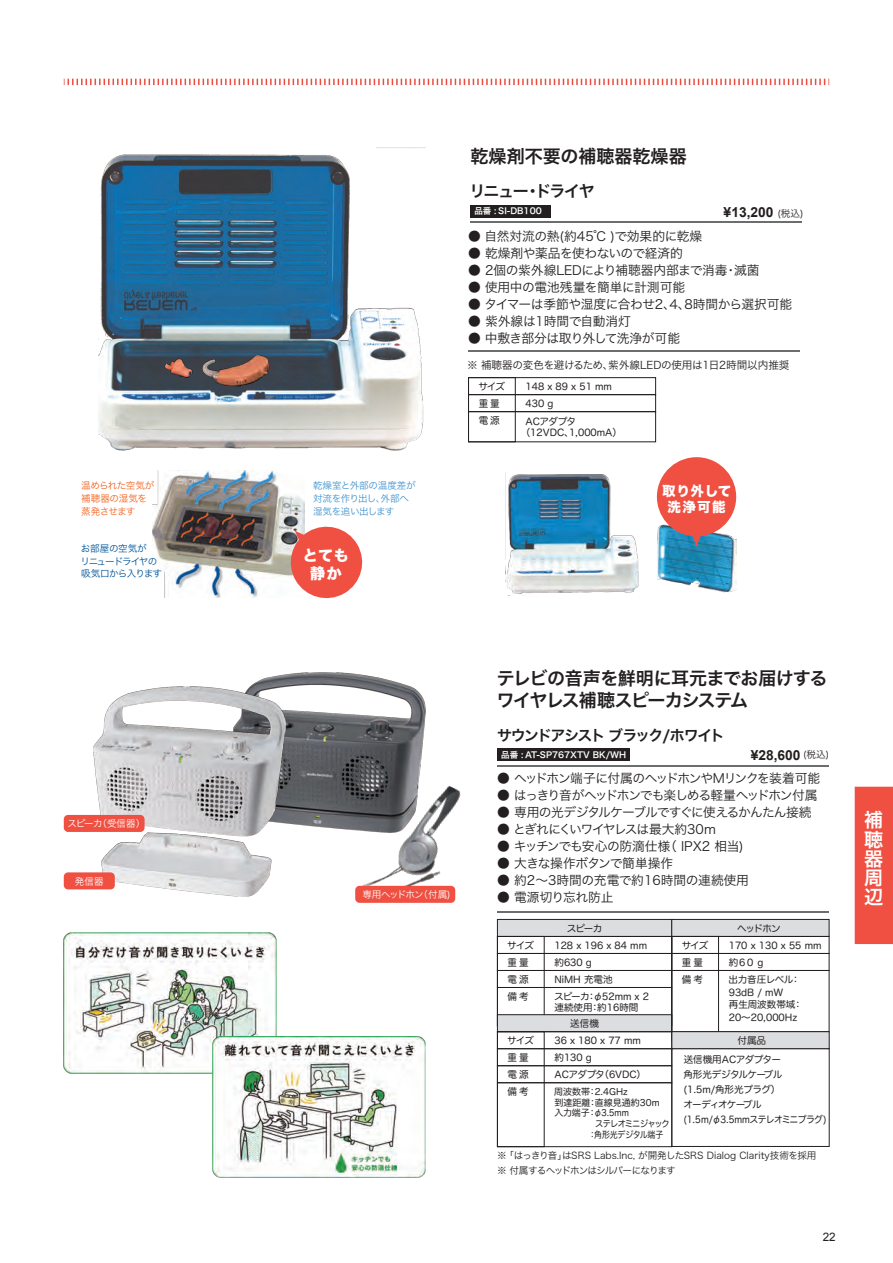
<style>
.page{position:relative;width:893px;height:1263px;background:#fff}
.page>*{position:absolute;margin:0;border:0;box-sizing:border-box;transform-origin:0 0}
.t1{font:19.2px/19.2px "Hira Kaku Pro W6";color:#fff;text-align:justify}
.t2{font:18px/21.8px "Hira Kaku Pro W6";letter-spacing:-.03em;color:#231f20}
.t3{font:18px "Hira Kaku Pro W6";color:#231f20}
.t4{font:15.9px "Hira Kaku Pro W6";letter-spacing:-.09em;color:#231f20}
.t5{font:15px/18px "Hira Kaku Std N W8";color:#fff;text-align:center}
.t6{font:14.85px "Hira Kaku Pro W6";letter-spacing:-.105em;color:#231f20}
.t7{font:700 13.8px "Arial";color:#231f20}
.t8{font:13.5px/16.2px "Hira Kaku Std N W8";letter-spacing:.05em;color:#fff;text-align:center}
.t9{font:12.75px "Hira Kaku Pro W3";letter-spacing:-.03em;color:#231f20}
.t10{font:12.75px "Hira Kaku Pro W3";color:#231f20}
.t11{font:12.75px "Hira Kaku Pro W3";letter-spacing:-.085em;color:#231f20}
.t12{font:12.75px "Hira Kaku Pro W3";letter-spacing:-.09em;color:#231f20}
.t13{font:12.75px "Hira Kaku Pro W3";letter-spacing:-.065em;color:#231f20}
.t14{font:12.75px "Hira Kaku Pro W3";letter-spacing:-.01em;color:#231f20}
.t15{font:12.75px "Hira Kaku Pro W3";letter-spacing:-.075em;color:#231f20}
.t16{font:11.7px "Arial";color:#231f20}
.t17{font:10.65px "Hira Kaku Pro W3";letter-spacing:-.015em;color:#231f20}
.t18{font:9.6px/17px "Hira Maru Pro W4";color:#231f20}
.t19{font:9.6px/14.9px "Hira Kaku Pro W3";letter-spacing:-.03em;color:#231f20}
.t20{font:9.6px/15px "Hira Maru Pro W4";letter-spacing:-.055em;color:#231f20}
.t21{font:9.6px/12.8px "Hira Kaku Pro W3";letter-spacing:-.04em;color:#4395d0}
.t22{font:9.6px/12.8px "Hira Kaku Pro W3";letter-spacing:-.075em;color:#015497}
.t23{font:9.6px/12.8px "Hira Kaku Pro W3";letter-spacing:-.04em;color:#f36421}
.t24{font:9.6px "Hira Kaku Pro W3";letter-spacing:-.05em;color:#fff}
.t25{font:9.6px "Hira Kaku Pro W3";letter-spacing:-.09em;color:#fff}
.t26{font:9px/10.6px "Hira Maru Pro W4";color:#231f20}
.t27{font:8.55px "Hira Kaku Pro W6";color:#fff}
.s1{font-family:"Hira Kaku Pro W3";font-weight:400;font-size:9.6px}
</style>
<div class="page">
<img style="left:361px;top:786px;width:100px;height:117px">
<img style="left:249px;top:672px;width:176px;height:161px">
<img style="left:94px;top:687px;width:191px;height:210px">
<img style="left:505px;top:472px;width:231px;height:124px">
<img style="left:99px;top:147px;width:326px;height:303px">
<img style="left:163px;top:348px;width:109px;height:39px">
<img style="left:152px;top:470px;width:152px;height:128px">
<div style="left:497px;top:748px;width:133px;height:13px;background:#231f20"></div>
<hr style="left:497px;top:765px;width:332px;height:1px;background:#6c6d70">
<hr style="left:497px;top:911px;width:332px;height:2px;background:#6c6d70">
<div style="left:497px;top:919px;width:175px;height:18px;background:#dcdddf;border:1px solid #231f20"></div>
<div style="left:497px;top:936px;width:175px;height:18px;border:1px solid #231f20"></div>
<div style="left:497px;top:970px;width:175px;height:18px;border:1px solid #231f20"></div>
<div style="left:497px;top:987px;width:175px;height:39px;border:1px solid #231f20"></div>
<div style="left:497px;top:1014px;width:175px;height:18px;background:#dcdddf;border:1px solid #231f20"></div>
<div style="left:497px;top:1031px;width:175px;height:18px;border:1px solid #231f20"></div>
<div style="left:497px;top:1065px;width:175px;height:18px;border:1px solid #231f20"></div>
<div style="left:497px;top:1082px;width:175px;height:65px;border:1px solid #231f20"></div>
<div style="left:671px;top:919px;width:158px;height:18px;background:#dcdddf;border:1px solid #231f20"></div>
<div style="left:671px;top:936px;width:158px;height:18px;border:1px solid #231f20"></div>
<div style="left:671px;top:970px;width:158px;height:62px;border:1px solid #231f20"></div>
<div style="left:672px;top:1048px;width:157px;height:99px;border:1px solid #231f20"></div>
<div style="left:468px;top:377px;width:188px;height:18px;border:1px solid #231f20"></div>
<div style="left:468px;top:411px;width:188px;height:31px;border:1px solid #231f20"></div>
<hr style="left:471px;top:221px;width:331px;height:2px;background:#6c6d70">
<hr style="left:468px;top:350px;width:332px;height:2px;background:#6c6d70">
<div style="left:471px;top:205px;width:80px;height:12px;background:#231f20"></div>
<svg style="left:653px;top:457px;width:84px;height:89px"></svg>
<svg style="left:286px;top:522px;width:77px;height:77px"></svg>
<div style="left:64px;top:815px;width:81px;height:17px;background:#ef5042;border-radius:4px"></div>
<div style="left:64px;top:872px;width:51px;height:17px;background:#ef5042;border-radius:4px"></div>
<div style="left:355px;top:886px;width:100px;height:17px;background:#ef5042;border-radius:4px"></div>
<img style="left:64px;top:932px;width:212px;height:142px">
<img style="left:212px;top:1036px;width:213px;height:142px">
<div style="left:671px;top:936px;width:48px;height:105px;border:1px solid #231f20"></div>
<div style="left:672px;top:1031px;width:157px;height:18px;background:#dcdddf;border:1px solid #231f20"></div>
<div style="left:855px;top:787px;width:38px;height:157px;background:#ef5042"></div>
<svg style="left:64px;top:79px;width:765px;height:6px"></svg>
<p class="t23" style="left:81px;top:479px;width:75px">温められた空気が補聴器の湿気を蒸発させます</p>
<p class="t22" style="left:80px;top:541px;width:83px">お部屋の空気が<br>リニュードライヤの吸気口から入ります</p>
<p class="t24" style="left:67px;top:815px;width:79px">スピーカ（受信器）</p>
<p class="t24" style="left:75px;top:873px;width:30px">発信器</p>
<p class="t21" style="left:313px;top:479px;width:104px">乾燥室と外部の温度差が対流を作り出し、外部へ湿気を追い出します</p>
<h3 class="t5" style="left:303px;top:547px;width:48px">とても静か</h3>
<h2 class="t3" style="left:471px;top:140px;width:218px">乾燥剤不要の補聴器乾燥器</h2>
<h3 class="t4" style="left:469px;top:177px;width:127px">リニュー・ドライヤ</h3>
<p class="t27" style="left:474px;top:203px;width:69px">品番 : SI-DB100</p>
<h3 class="t7" style="left:724px;top:203px;width:81px">¥13,200 <span class="s1">(税込)</span></h3>
<h3 class="t10" style="left:468px;top:225px;width:236px">● 自然対流の熱(約45℃ )で効果的に乾燥</h3>
<h3 class="t9" style="left:468px;top:242px;width:216px">● 乾燥剤や薬品を使わないので経済的</h3>
<h3 class="t14" style="left:468px;top:259px;width:293px">● 2個の紫外線LEDにより補聴器内部まで消毒・滅菌</h3>
<h3 class="t9" style="left:468px;top:276px;width:219px">● 使用中の電池残量を簡単に計測可能</h3>
<h3 class="t9" style="left:468px;top:293px;width:326px">● タイマーは季節や湿度に合わせ2、4、8時間から選択可能</h3>
<h3 class="t10" style="left:468px;top:310px;width:164px">● 紫外線は1時間で自動消灯</h3>
<h3 class="t9" style="left:468px;top:327px;width:213px">● 中敷き部分は取り外して洗浄が可能</h3>
<p class="t18" style="left:478px;top:377px;width:28px">サイズ重量</p>
<p class="t17" style="left:467px;top:356px;width:324px">※ 補聴器の変色を避けるため、紫外線LEDの使用は1日2時間以内推奨</p>
<p class="t18" style="left:525px;top:377px;width:88px">148 x 89 x 51 mm</p>
<p class="t18" style="left:521px;top:416px;width:103px;line-height:10.6px;text-indent:5px">ACアダプタ<br>（12VDC、1,000mA）</p>
<p class="t18" style="left:525px;top:394px;width:29px">430 g</p>
<p class="t18" style="left:479px;top:411px;width:23px">電源</p>
<h3 class="t8" style="left:662px;top:483px;width:71px">取り外して洗浄可能</h3>
<p class="t25" style="left:362px;top:886px;width:90px">専用ヘッドホン（付属)</p>
<h2 class="t2" style="left:496px;top:667px;width:332px">テレビの音声を鮮明に耳元までお届けするワイヤレス補聴スピーカシステム</h2>
<h3 class="t6" style="left:497px;top:722px;width:229px">サウンドアシスト ブラック/ホワイト</h3>
<p class="t27" style="left:501px;top:747px;width:126px">品番 : AT-SP767XTV BK/WH</p>
<h3 class="t7" style="left:751px;top:746px;width:80px">¥28,600 <span class="s1">(税込)</span></h3>
<h3 class="t11" style="left:497px;top:767px;width:324px">● ヘッドホン端子に付属のヘッドホンやMリンクを装着可能</h3>
<h3 class="t12" style="left:497px;top:784px;width:322px">● はっきり音がヘッドホンでも楽しめる軽量ヘッドホン付属</h3>
<h3 class="t13" style="left:497px;top:801px;width:316px">● 専用の光デジタルケーブルですぐに使えるかんたん接続</h3>
<h3 class="t15" style="left:497px;top:818px;width:220px">● とぎれにくいワイヤレスは最大約30m</h3>
<h3 class="t9" style="left:497px;top:835px;width:248px">● キッチンでも安心の防滴仕様（ IPX2 相当)</h3>
<h3 class="t9" style="left:497px;top:852px;width:177px">● 大きな操作ボタンで簡単操作</h3>
<h3 class="t10" style="left:497px;top:869px;width:253px">● 約2～3時間の充電で約16時間の連続使用</h3>
<h3 class="t9" style="left:497px;top:886px;width:118px">● 電源切り忘れ防止</h3>
<p class="t18" style="left:507px;top:936px;width:28px">サイズ重量</p>
<p class="t18" style="left:508px;top:970px;width:23px">電源</p>
<p class="t18" style="left:567px;top:919px;width:37px">スピーカ</p>
<p class="t18" style="left:554px;top:936px;width:94px">128 x 196 x 84 mm</p>
<p class="t18" style="left:554px;top:970px;width:60px">NiMH 充電池</p>
<p class="t18" style="left:554px;top:953px;width:39px">約630 g</p>
<p class="t18" style="left:508px;top:987px;width:23px">備考</p>
<p class="t18" style="left:554px;top:990px;width:97px;line-height:10.6px">スピーカ：φ52mm x 2連続使用：約16時間</p>
<p class="t18" style="left:507px;top:1031px;width:28px">サイズ重量</p>
<p class="t18" style="left:508px;top:1065px;width:23px">電源</p>
<p class="t18" style="left:570px;top:1014px;width:30px">送信機</p>
<p class="t18" style="left:554px;top:1031px;width:88px">36 x 180 x 77 mm</p>
<p class="t18" style="left:554px;top:1065px;width:93px">ACアダプタ（6VDC）</p>
<p class="t18" style="left:554px;top:1048px;width:39px">約130 g</p>
<p class="t18" style="left:508px;top:1082px;width:23px">備考</p>
<p class="t26" style="left:554px;top:1086px;width:117px">周波数帯：2.4GHz<br>到達距離：直線見通約30m入力端子：φ3.5mm<br>　　　　　ステレオミニジャック　　　　：角形光デジタル端子</p>
<p class="t18" style="left:682px;top:936px;width:28px">サイズ</p>
<p class="t18" style="left:737px;top:919px;width:45px">ヘッドホン</p>
<p class="t18" style="left:729px;top:936px;width:94px">170 x 130 x 55 mm</p>
<p class="t18" style="left:682px;top:953px;width:23px">重量</p>
<p class="t18" style="left:729px;top:953px;width:36px">約６０ g</p>
<p class="t18" style="left:682px;top:970px;width:23px">備考</p>
<p class="t18" style="left:729px;top:972px;width:76px;line-height:12.8px">出力音圧レベル：<br>93dB / mW<br>再生周波数帯域：<br>20～20,000Hz</p>
<p class="t20" style="left:683px;top:1052px;width:144px">送信機用ACアダプター<br>角形光デジタルケーブル<br>(1.5m/角形光プラグ）<br>オーディオケーブル(1.5m/φ3.5mmステレオミニプラグ)</p>
<p class="t18" style="left:737px;top:1031px;width:30px">付属品</p>
<p class="t19" style="left:497px;top:1148px;width:321px">※ 「はっきり音」はSRS Labs.Inc, が開発したSRS Dialog Clarity技術を採用※ 付属するヘッドホンはシルバーになります</p>
<p class="t16" style="left:823px;top:1229px;width:15px">22</p>
<h1 class="t1" style="left:864px;top:810px;width:20px">補聴器周辺</h1>
</div>
